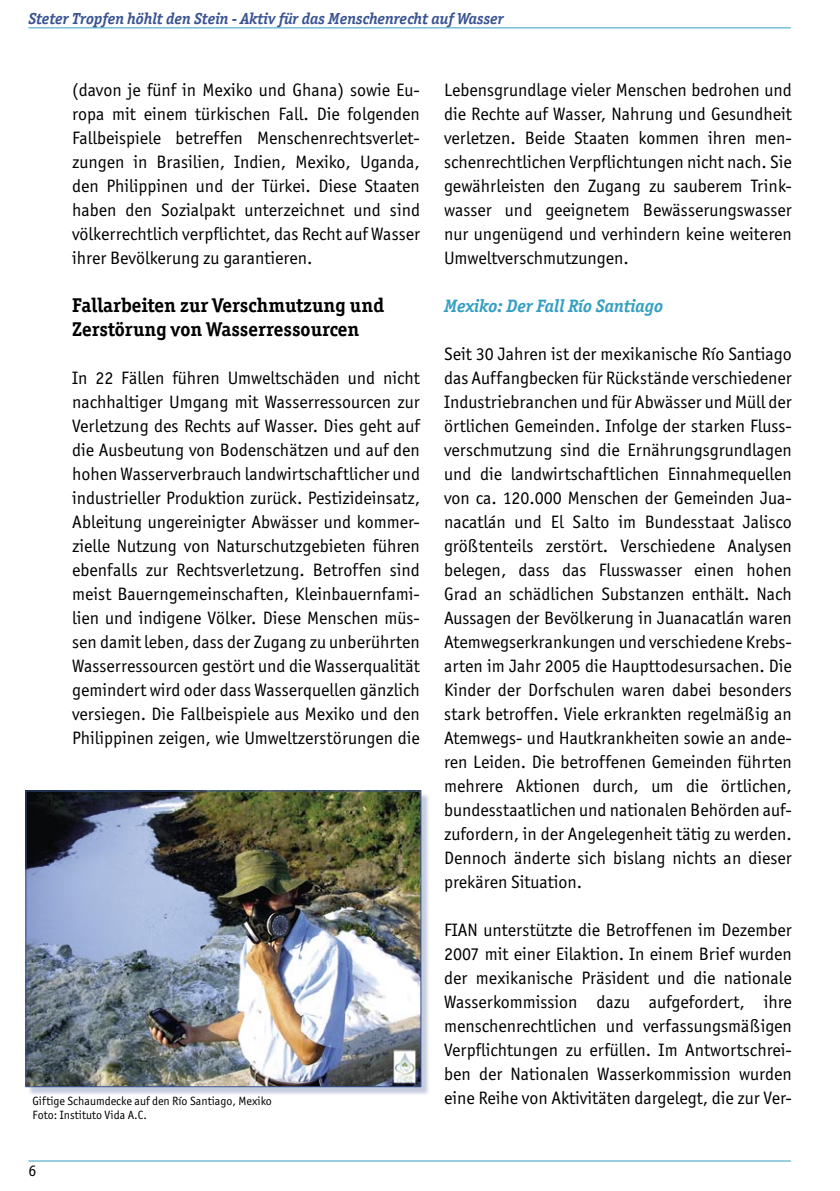
<style>
.page{position:relative;width:840px;height:1191px;background:#fff}
.page>*{position:absolute;margin:0;border:0;box-sizing:border-box;transform-origin:0 0}
.Überschrift_2{font:700 20px/24px "Officina Serif ITC";color:#000}
.normaler_Text{font:18px/24px "Officina Sans ITC Boo";color:#000;text-align:justify}
.Überschrift_3{font:italic 700 18px "Officina Serif ITC";color:#349fc2}
.Kasten{font:italic 700 16px "Officina Serif ITC";color:#395392}
.Seitenzahl{font:16px "Officina Sans ITC Boo";color:#000}
.Bildunterschrift{font:12px/14.4px "Officina Sans ITC Boo";color:#000}
</style>
<div class="page">
<div style="left:26px;top:791px;width:405px;height:306px;background:#395392;opacity:.3"></div>
<img style="left:27px;top:792px;width:392px;height:293px">
<div style="left:25px;top:790px;width:396px;height:297px;border:1px solid #395392"></div>
<hr style="left:28px;top:1160px;width:762px;height:1px;background:#349fc2">
<hr style="left:28px;top:27px;width:762px;height:1px;background:#349fc2">
<p class="Kasten" style="left:28px;top:9px;width:476px">Steter Tropfen höhlt den Stein - Aktiv für das Menschenrecht auf Wasser</p>
<p class="normaler_Text" style="left:72px;top:78px;width:349px">(davon je fünf in Mexiko und Ghana) sowie Eu&shy;ropa mit einem türkischen Fall. Die folgenden Fallbeispiele betreffen Menschenrechtsverlet&shy;zungen in Brasilien, Indien, Mexiko, Uganda, den Philippinen und der Türkei. Diese Staaten haben den Sozialpakt unterzeichnet und sind völkerrechtlich verpflichtet, das Recht auf Wasser ihrer Bevölkerung zu garantieren.</p>
<p class="Überschrift_2" style="left:72px;top:293px;width:313px">Fallarbeiten zur Verschmutzung und<br>Zerstörung von Wasserressourcen</p>
<p class="normaler_Text" style="left:72px;top:366px;width:349px">In 22 Fällen führen Umweltschäden und nicht nachhaltiger Umgang mit Wasserressourcen zur Verletzung des Rechts auf Wasser. Dies geht auf die Ausbeutung von Bodenschätzen und auf den hohen Wasserverbrauch landwirtschaftlicher und industrieller Produktion zurück. Pestizideinsatz, Ableitung ungereinigter Abwässer und kommer&shy;zielle Nutzung von Naturschutzgebieten führen ebenfalls zur Rechtsverletzung. Betroffen sind meist Bauerngemeinschaften, Kleinbauernfami&shy;lien und indigene Völker. Diese Menschen müs&shy;sen damit leben, dass der Zugang zu unberührten Wasserressourcen gestört und die Wasserqualität gemindert wird oder dass Wasserquellen gänzlich versiegen. Die Fallbeispiele aus Mexiko und den Philippinen zeigen, wie Umweltzerstörungen die</p>
<p class="Bildunterschrift" style="left:33px;top:1093px;width:241px">Giftige Schaumdecke auf den Río Santiago, Mexiko<br>Foto: Instituto Vida A.C.</p>
<p class="Seitenzahl" style="left:28px;top:1161px;width:9px">6</p>
<p class="normaler_Text" style="left:444px;top:78px;width:349px">Lebensgrundlage vieler Menschen bedrohen und die Rechte auf Wasser, Nahrung und Gesundheit verletzen. Beide Staaten kommen ihren men&shy;schenrechtlichen Verpflichtungen nicht nach. Sie gewährleisten den Zugang zu sauberem Trink&shy;wasser und geeignetem Bewässerungswasser nur ungenügend und verhindern keine weiteren Umweltverschmutzungen.</p>
<p class="Überschrift_3" style="left:444px;top:295px;width:220px">Mexiko: Der Fall Río Santiago</p>
<p class="normaler_Text" style="left:444px;top:342px;width:349px">Seit 30 Jahren ist der mexikanische Río Santiago das Auffangbecken für Rückstände verschiedener Industriebranchen und für Abwässer und Müll der örtlichen Gemeinden. Infolge der starken Fluss&shy;verschmutzung sind die Ernährungsgrundlagen und die landwirtschaftlichen Einnahmequellen von ca. 120.000 Menschen der Gemeinden Jua&shy;nacatlán und El Salto im Bundesstaat Jalisco größtenteils zerstört. Verschiedene Analysen belegen, dass das Flusswasser einen hohen Grad an schädlichen Substanzen enthält. Nach Aussagen der Bevölkerung in Juanacatlán waren Atemwegserkrankungen und verschiedene Krebs&shy;arten im Jahr 2005 die Haupttodesursachen. Die Kinder der Dorfschulen waren dabei besonders stark betroffen. Viele erkrankten regelmäßig an Atemwegs- und Hautkrankheiten sowie an ande&shy;ren Leiden. Die betroffenen Gemeinden führten mehrere Aktionen durch, um die örtlichen, bundesstaatlichen und nationalen Behörden auf&shy;zufordern, in der Angelegenheit tätig zu werden.<br>Dennoch änderte sich bislang nichts an dieser prekären Situation.</p>
<p class="normaler_Text" style="left:444px;top:918px;width:349px">FIAN unterstützte die Betroffenen im Dezember 2007 mit einer Eilaktion. In einem Brief wurden der mexikanische Präsident und die nationale Wasserkommission dazu aufgefordert, ihre menschenrechtlichen und verfassungsmäßigen Verpflichtungen zu erfüllen. Im Antwortschrei&shy;ben der Nationalen Wasserkommission wurden eine Reihe von Aktivitäten dargelegt, die zur Ver-</p>
</div>
